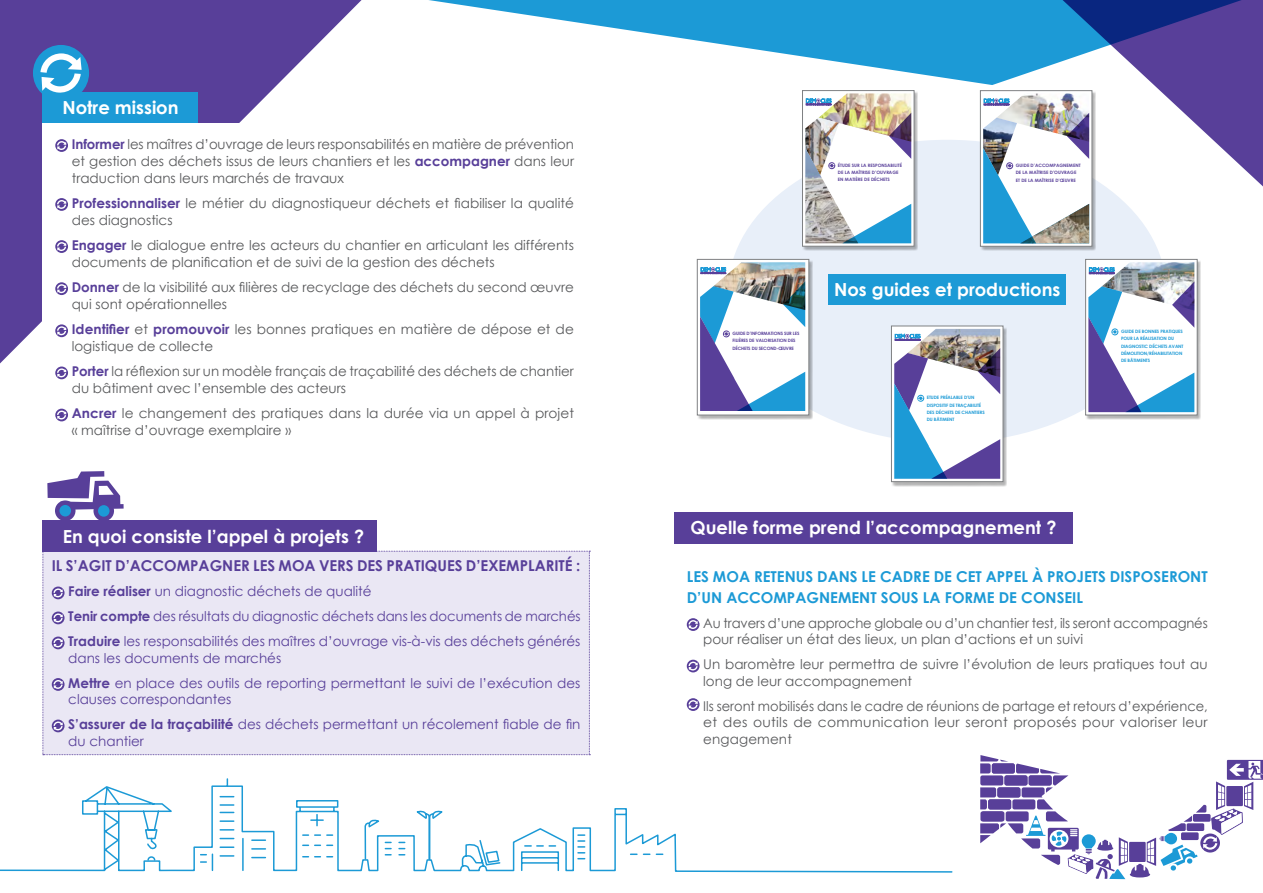
<style>
.page{position:relative;width:1263px;height:893px;background:#fff}
.page>*{position:absolute;margin:0;border:0;box-sizing:border-box;transform-origin:0 0}
.t1{font:700 18px "Century Gothic";color:#fff}
.t2{font:700 15px/21px "Century Gothic";color:#1c9ad6}
.t3{font:700 15px "Century Gothic";color:#583f99}
.t4{font:13.5px/16.8px "Century Gothic";color:#58595b}
.t5{font:13.5px/25px "Century Gothic";color:#583f99}
.t6{font:700 4.5px/7.4px "Century Gothic";letter-spacing:-.02em;color:#1c9ad6}
.t7{font:700 4.5px/7.4px "Century Gothic";color:#583f99}
.t8{font:700 4.5px/7.2px "Century Gothic";letter-spacing:-.02em;color:#583f99}
.s1{font-weight:700;color:#583f99}
.s2{font-weight:700}
</style>
<div class="page">
<div style="left:728px;top:140px;width:438px;height:303px;background:#e8eff9;border-radius:50%"></div>
<svg style="left:0;top:0;width:362px;height:363px;fill:#583f99"></svg>
<svg style="left:0;top:778px;width:953px;height:95px"></svg>
<div style="left:43px;top:92px;width:155px;height:31px;background:#1c9ad6"></div>
<div style="left:43px;top:123px;width:544px;height:325px;background:#fff"></div>
<svg style="left:55px;top:139px;width:13px;height:13px"></svg>
<svg style="left:57px;top:141px;width:9px;height:9px"></svg>
<svg style="left:55px;top:198px;width:13px;height:13px"></svg>
<svg style="left:57px;top:200px;width:9px;height:9px"></svg>
<svg style="left:55px;top:240px;width:13px;height:13px"></svg>
<svg style="left:57px;top:242px;width:9px;height:9px"></svg>
<svg style="left:55px;top:282px;width:13px;height:13px"></svg>
<svg style="left:57px;top:284px;width:9px;height:9px"></svg>
<svg style="left:55px;top:324px;width:13px;height:13px"></svg>
<svg style="left:57px;top:326px;width:9px;height:9px"></svg>
<svg style="left:55px;top:367px;width:13px;height:12px"></svg>
<svg style="left:57px;top:368px;width:9px;height:9px"></svg>
<svg style="left:55px;top:409px;width:13px;height:12px"></svg>
<svg style="left:57px;top:411px;width:9px;height:9px"></svg>
<div style="left:829px;top:274px;width:237px;height:31px;background:#1c9ad6"></div>
<svg style="left:429px;top:0;width:611px;height:85px;fill:#1c9ad6"></svg>
<div style="left:43px;top:551px;width:547px;height:204px;background:#eae7f4"></div>
<div style="left:674px;top:512px;width:399px;height:31px;background:#583f99"></div>
<div style="left:674px;top:558px;width:546px;height:230px;background:#fff"></div>
<svg style="left:687px;top:618px;width:12px;height:13px"></svg>
<svg style="left:688px;top:620px;width:10px;height:9px"></svg>
<svg style="left:687px;top:660px;width:12px;height:12px"></svg>
<svg style="left:688px;top:662px;width:10px;height:9px"></svg>
<svg style="left:687px;top:698px;width:12px;height:13px"></svg>
<svg style="left:688px;top:700px;width:10px;height:9px"></svg>
<svg style="left:1040px;top:0;width:223px;height:206px"></svg>
<div style="left:33px;top:45px;width:56px;height:56px;background:#1c9ad6;border-radius:50%"></div>
<svg style="left:40px;top:53px;width:42px;height:40px"></svg>
<svg style="left:47px;top:471px;width:77px;height:39px"></svg>
<div style="left:55px;top:500px;width:21px;height:21px;background:#583f99;border-radius:50%"></div>
<div style="left:59px;top:505px;width:12px;height:12px;background:#1c9ad6;border-radius:50%"></div>
<div style="left:93px;top:500px;width:21px;height:21px;background:#583f99;border-radius:50%"></div>
<div style="left:98px;top:505px;width:12px;height:12px;background:#1c9ad6;border-radius:50%"></div>
<div style="left:891px;top:327px;width:116px;height:160px;background:#000;opacity:.3"></div>
<svg style="left:893px;top:328px;width:108px;height:152px"></svg>
<svg style="left:895px;top:334px;width:13px;height:6px"></svg>
<img style="left:908px;top:329px;width:92px;height:19px">
<svg style="left:894px;top:348px;width:106px;height:131px"></svg>
<div style="left:891px;top:326px;width:112px;height:156px;border:1px solid #7f8183"></div>
<svg style="left:980px;top:755px;width:283px;height:124px"></svg>
<div style="left:43px;top:520px;width:334px;height:32px;background:#583f99"></div>
<div style="left:802px;top:91px;width:116px;height:160px;background:#000;opacity:.3"></div>
<div style="left:802px;top:91px;width:112px;height:155px;background:#fff"></div>
<svg style="left:806px;top:99px;width:13px;height:6px"></svg>
<img style="left:819px;top:93px;width:92px;height:43px">
<svg style="left:889px;top:113px;width:22px;height:46px"></svg>
<img style="left:805px;top:118px;width:34px;height:30px">
<img style="left:805px;top:148px;width:37px;height:95px">
<svg style="left:842px;top:204px;width:69px;height:39px"></svg>
<div style="left:802px;top:90px;width:112px;height:156px;border:1px solid #7f8183"></div>
<div style="left:980px;top:92px;width:116px;height:159px;background:#000;opacity:.3"></div>
<svg style="left:982px;top:92px;width:108px;height:152px"></svg>
<svg style="left:984px;top:99px;width:12px;height:6px"></svg>
<img style="left:996px;top:94px;width:93px;height:19px">
<img style="left:983px;top:113px;width:106px;height:130px">
<img style="left:1020px;top:204px;width:69px;height:39px">
<div style="left:980px;top:90px;width:112px;height:156px;border:1px solid #7f8183"></div>
<div style="left:697px;top:260px;width:116px;height:160px;background:#000;opacity:.3"></div>
<div style="left:697px;top:259px;width:112px;height:156px;background:#fff"></div>
<svg style="left:701px;top:267px;width:12px;height:7px"></svg>
<img style="left:713px;top:262px;width:92px;height:19px">
<svg style="left:700px;top:281px;width:105px;height:130px"></svg>
<div style="left:697px;top:259px;width:112px;height:156px;border:1px solid #7f8183"></div>
<div style="left:1086px;top:260px;width:115px;height:160px;background:#000;opacity:.3"></div>
<div style="left:1085px;top:259px;width:112px;height:156px;background:linear-gradient(to right,#fff,#fff)"></div>
<svg style="left:1089px;top:267px;width:13px;height:7px"></svg>
<img style="left:1102px;top:262px;width:92px;height:19px">
<svg style="left:1088px;top:281px;width:106px;height:131px"></svg>
<div style="left:1085px;top:259px;width:112px;height:156px;border:1px solid #7f8183"></div>
<h1 class="t1" style="left:62px;top:96px;width:118px">Notre mission</h1>
<p class="t4" style="left:72px;top:135px;width:504px;text-align:justify"><span class="s1">Informer</span> les maîtres d’ouvrage de leurs responsabilités en matière de prévention et gestion des déchets issus de leurs chantiers et les <span class="s1">accompagner</span> dans leur traduction dans leurs marchés de travaux</p>
<p class="t4" style="left:72px;top:194px;width:504px"><span class="s1">Professionnaliser</span> le métier du diagnostiqueur déchets et fiabiliser la qualité des diagnostics</p>
<p class="t4" style="left:72px;top:236px;width:504px"><span class="s1">Engager</span> le dialogue entre les acteurs du chantier en articulant les différents documents de planification et de suivi de la gestion des déchets</p>
<p class="t4" style="left:72px;top:279px;width:504px"><span class="s1">Donner</span> de la visibilité aux filières de recyclage des déchets du second œuvre qui sont opérationnelles</p>
<p class="t4" style="left:72px;top:321px;width:504px"><span class="s1">Identifier</span> et <span class="s1">promouvoir</span> les bonnes pratiques en matière de dépose et de logistique de collecte</p>
<p class="t4" style="left:72px;top:363px;width:504px"><span class="s1">Porter</span> la réflexion sur un modèle français de traçabilité des déchets de chantier du bâtiment avec l’ensemble des acteurs</p>
<p class="t4" style="left:72px;top:405px;width:504px"><span class="s1">Ancrer</span> le changement des pratiques dans la durée via un appel à projet « maîtrise d’ouvrage exemplaire »</p>
<h1 class="t1" style="left:63px;top:525px;width:303px">En quoi consiste l’appel à projets ?</h1>
<p class="t3" style="left:52px;top:556px;width:530px">IL S’AGIT D’ACCOMPAGNER LES MOA VERS DES PRATIQUES D’EXEMPLARITÉ :</p>
<p class="t5" style="left:68px;top:579px;width:514px"><span class="s2">Faire réaliser</span> un diagnostic déchets de qualité<br><span class="s2">Tenir compte</span> des résultats du diagnostic déchets dans les documents de marchés<br><span class="s2">Traduire</span> les responsabilités des maîtres d’ouvrage vis-à-vis des déchets générés</p>
<p class="t5" style="left:68px;top:645px;width:514px">dans les documents de marchés<br><span class="s2">Mettre</span> en place des outils de reporting permettant le suivi de l’exécution des</p>
<p class="t5" style="left:68px;top:687px;width:514px">clauses correspondantes<br><span class="s2">S’assurer de la traçabilité</span> des déchets permettant un récolement fiable de fin</p>
<p class="t5" style="left:68px;top:728px;width:77px">du chantier</p>
<p class="t7" style="left:838px;top:161px;width:66px">ÉTUDE SUR LA RESPONSABILITÉ<br>DE LA MAÎTRISE D’OUVRAGE<br>EN MATIÈRE DE DÉCHETS</p>
<p class="t7" style="left:1016px;top:162px;width:66px">GUIDE D’ACCOMPAGNEMENT<br>DE LA MAÎTRISE D’OUVRAGE<br>ET DE LA MAÎTRISE D’ŒUVRE</p>
<h1 class="t1" style="left:834px;top:278px;width:228px">Nos guides et productions</h1>
<p class="t8" style="left:732px;top:330px;width:68px">GUIDE D’INFORMATIONS SUR LES<br>FILIÈRES DE VALORISATION DES<br>DÉCHETS DU SECOND-ŒUVRE</p>
<p class="t6" style="left:1121px;top:328px;width:64px">GUIDE DE BONNES PRATIQUES<br>POUR LA RÉALISATION DU<br>DIAGNOSTIC DÉCHETS AVANT<br>DÉMOLITION/RÉHABILITATION<br>DE BÂTIMENTS</p>
<p class="t6" style="left:927px;top:394px;width:59px">ETUDE PRÉALABLE D’UN<br>DISPOSITIF DE TRAÇABILITÉ<br>DES DÉCHETS DE CHANTIERS<br>DU BÂTIMENT</p>
<h1 class="t1" style="left:691px;top:516px;width:367px">Quelle forme prend l’accompagnement ?</h1>
<p class="t2" style="left:687px;top:566px;width:522px">LES MOA RETENUS DANS LE CADRE DE CET APPEL À PROJETS DISPOSERONT<br>D’UN ACCOMPAGNEMENT SOUS LA FORME DE CONSEIL</p>
<p class="t4" style="left:703px;top:615px;width:506px">Au travers d’une approche globale ou d’un chantier test, ils seront accompagnés pour réaliser un état des lieux, un plan d’actions et un suivi</p>
<p class="t4" style="left:703px;top:656px;width:506px">Un baromètre leur permettra de suivre l’évolution de leurs pratiques tout au long de leur accompagnement</p>
<p class="t4" style="left:703px;top:698px;width:506px;text-align:justify">Ils seront mobilisés dans le cadre de réunions de partage et retours d’expérience, et des outils de communication leur seront proposés pour valoriser leur engagement</p>
</div>
